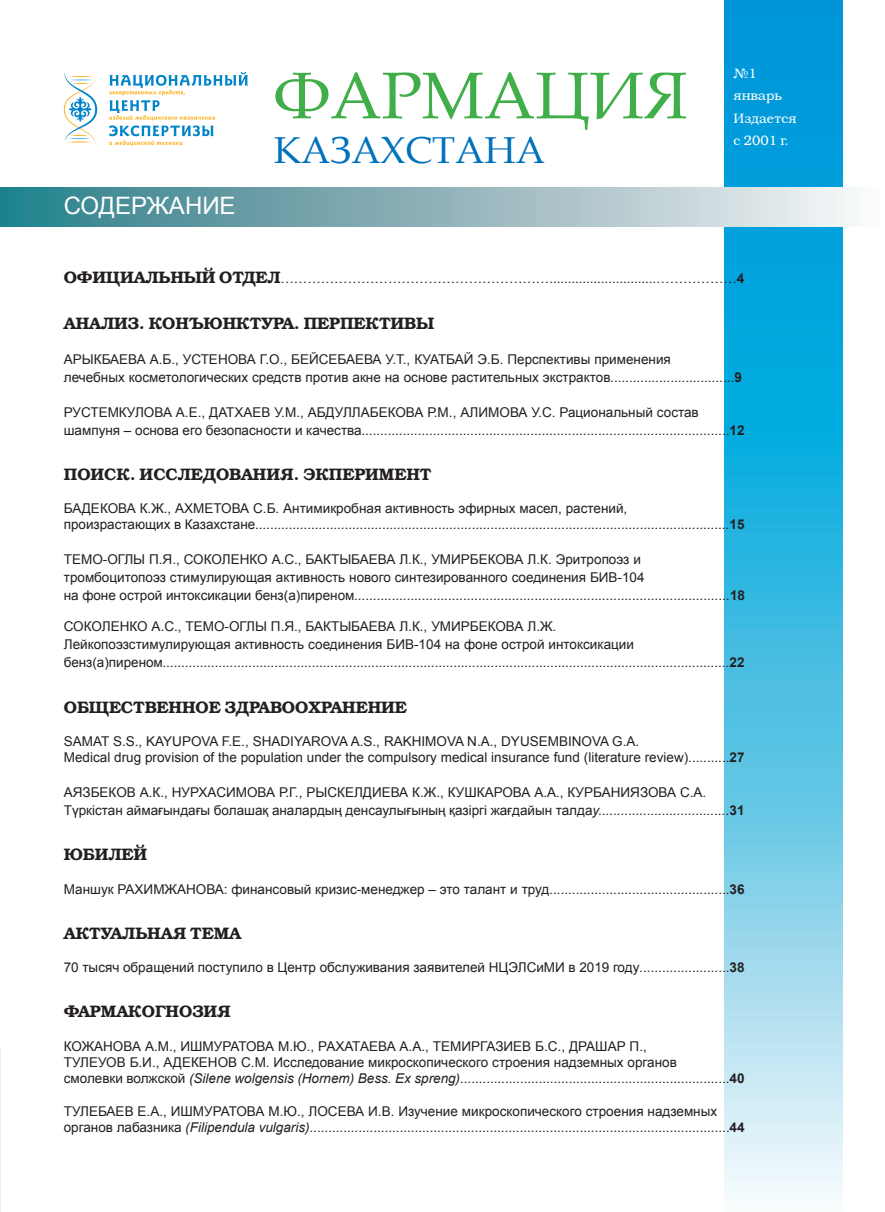
<style>
.page{position:relative;width:885px;height:1212px;background:#fff}
.page>*{position:absolute;margin:0;border:0;box-sizing:border-box;transform-origin:0 0}
.t1{font:66px "Book Antiqua";color:#40ae49}
.t2{font:37.5px "Book Antiqua";color:#0072bc}
.t3{font:24px "Arial";color:#fff}
.t4{font:700 16.5px "K Bookman";color:#231f20}
.t5{font:13.5px/18px "Arial";color:#231f20}
.t6{font:italic 13.5px/18px "Arial";color:#231f20}
.t7{font:13.5px/22.5px "K Bookman";color:#fff}
.s1{font-family:"K Bookman";font-weight:700;font-size:16.5px}
.s2{font-weight:700}
.s3{font-style:italic}
.s4{font-style:normal}
.s5{font-weight:700;font-style:normal}
</style>
<div class="page">
<svg style="left:724px;top:0;width:118px;height:1198px;background:#4dbde4"></svg>
<div style="left:0;top:187px;width:880px;height:39px;background:linear-gradient(to right,#287b86,#faf3f5)"></div>
<svg style="left:0;top:206px;width:1px;height:18px"></svg>
<svg style="left:64px;top:72px;width:33px;height:75px"></svg>
<svg style="left:109px;top:72px;width:139px;height:74px"></svg>
<h3 class="t3" style="left:64px;top:190px;width:173px">СОДЕРЖАНИЕ</h3>
<h1 class="t1" style="left:274px;top:50px;width:415px">ФАРМАЦИЯ</h1>
<h2 class="t2" style="left:274px;top:124px;width:272px">КАЗАХСТАНА</h2>
<p class="t7" style="left:733px;top:63px;width:64px">№1 январь<br>Издается с 2001 г.</p>
<p class="t5" style="left:64px;top:270px;width:682px"><span class="s1">ОФИЦИАЛЬНЫЙ ОТДЕЛ</span>…………………………………………………….............................………………<span class="s2">4</span></p>
<p class="t4" style="left:64px;top:313px;width:372px">АНАЛИЗ. КОНЪЮНКТУРА. ПЕРПЕКТИВЫ</p>
<p class="t5" style="left:64px;top:350px;width:679px">АРЫКБАЕВА А.Б., УСТЕНОВА Г.О., БЕЙСЕБАЕВА У.Т., КУАТБАЙ Э.Б. Перспективы применения<br>лечебных косметологических средств против акне на основе растительных экстрактов<span class="s3">..............................</span>...<span class="s2">9</span></p>
<p class="t5" style="left:64px;top:403px;width:682px">РУСТЕМКУЛОВА А.Е., ДАТХАЕВ У.М., АБДУЛЛАБЕКОВА Р.М., АЛИМОВА У.С. Рациональный состав шампуня – основа его безопасности и качества<span class="s3">................................................................................................</span>..<span class="s2">12</span></p>
<p class="t4" style="left:64px;top:465px;width:369px">ПОИСК. ИССЛЕДОВАНИЯ. ЭКПЕРИМЕНТ</p>
<p class="t6" style="left:64px;top:501px;width:682px;line-height:16.2px"><span class="s4">БАДЕКОВА К.Ж., АХМЕТОВА С.Б. Антимикробная активность эфирных масел, растений,<br>произрастающих в Казахстане</span>...............................................................................................................................<span class="s5">15</span></p>
<p class="t5" style="left:64px;top:551px;width:682px">ТЕМО-ОГЛЫ П.Я., СОКОЛЕНКО А.С., БАКТЫБАЕВА Л.К., УМИРБЕКОВА Л.К. Эритропоэз и тромбоцитопоэз стимулирующая активность нового синтезированного соединения БИВ-104<br>на фоне острой интоксикации бенз(а)пиреном<span class="s3">....................................................................................................</span><span class="s2">18</span></p>
<p class="t6" style="left:64px;top:618px;width:682px"><span class="s4">СОКОЛЕНКО А.С., ТЕМО-ОГЛЫ П.Я., БАКТЫБАЕВА Л.К., УМИРБЕКОВА Л.Ж.<br>Лейкопоэзстимулирующая активность соединения БИВ-104 на фоне острой интоксикации бенз(а)пиреном</span>........................................................................................................................................................<span class="s5">22</span></p>
<p class="t4" style="left:64px;top:697px;width:344px">ОБЩЕСТВЕННОЕ ЗДРАВООХРАНЕНИЕ</p>
<p class="t5" style="left:64px;top:733px;width:682px;line-height:16.2px">SAMAT S.S., KAYUPOVA F.E., SHADIYAROVA A.S., RAKHIMOVA N.A., DYUSEMBINOVA G.A.<br>Medical drug provision of the population under the compulsory medical insurance fund (literature review)...........<span class="s2">27</span></p>
<p class="t5" style="left:64px;top:783px;width:682px">АЯЗБЕКОВ А.К., НУРХАСИМОВА Р.Г., РЫСКЕЛДИЕВА К.Ж., КУШКАРОВА А.А., КУРБАНИЯЗОВА С.А.<br>Түркістан аймағындағы болашақ аналардың денсаулығының қазіргі жағдайын талда<span class="s3">у..................................</span>.<span class="s2">31</span></p>
<p class="t4" style="left:64px;top:845px;width:85px">ЮБИЛЕЙ</p>
<p class="t5" style="left:64px;top:880px;width:682px">Маншук РАХИМЖАНОВА: финансовый кризис-менеджер – это талант и труд<span class="s3">.</span>...............................................<span class="s2">36</span></p>
<p class="t4" style="left:64px;top:923px;width:179px">АКТУАЛЬНАЯ ТЕМА</p>
<p class="t5" style="left:64px;top:958px;width:682px">70 тысяч обращений поступило в Центр обслуживания заявителей НЦЭЛСиМИ в 2019 году<span class="s3">.</span>.......................<span class="s2">38</span></p>
<p class="t4" style="left:64px;top:1002px;width:168px">ФАРМАКОГНОЗИЯ</p>
<p class="t5" style="left:64px;top:1038px;width:682px;line-height:16.2px">КОЖАНОВА А.М., ИШМУРАТОВА М.Ю., РАХАТАЕВА А.А., ТЕМИРГАЗИЕВ Б.С., ДРАШАР П.,<br>ТУЛЕУОВ Б.И., АДЕКЕНОВ С.М. Исследование микроскопического строения надземных органов<br>смолевки волжской <span class="s3">(Silene wolgensis (Hornem) Bess. Ex spreng).</span>.......................................................................<span class="s2">40</span></p>
<p class="t5" style="left:64px;top:1103px;width:682px;line-height:16.2px">ТУЛЕБАЕВ Е.А., ИШМУРАТОВА М.Ю., ЛОСЕВА И.В. Изучение микроскопического строения надземных органов лабазника <span class="s3">(Filipendula vulgaris)..</span>..............................................................................................................<span class="s2">44</span></p>
</div>
